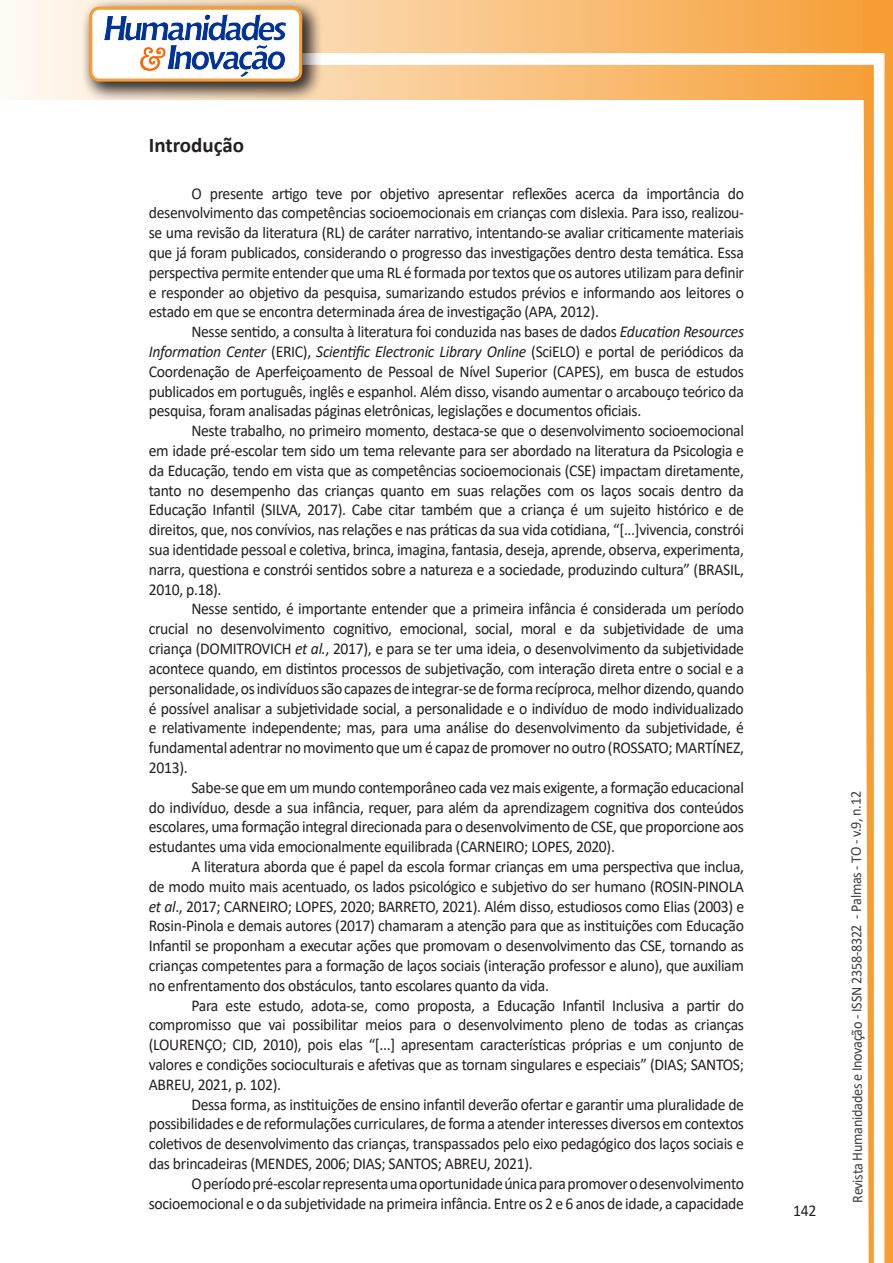
<style>
.page{position:relative;width:893px;height:1263px;background:#fff}
.page>*{position:absolute;margin:0;border:0;box-sizing:border-box;transform-origin:0 0}
.Titulo_2{font:700 21px "Calibri";color:#231f20}
.texto{font:16.5px/19.8px "Calibri";letter-spacing:-.02em;color:#231f20;text-align:justify;scale:.95 1}
.t1{font:15px "Calibri";letter-spacing:-.025em;color:#3e3e3f;scale:.95 1}
.s1{font-style:italic}
</style>
<div class="page">
<svg style="left:5px;top:0;width:858px;height:100px;background:#f9c484"></svg>
<div style="left:302px;top:53px;width:582px;height:12px;background:#fff;border:2px solid #fff"></div>
<svg style="left:863px;top:0;width:30px;height:1263px"></svg>
<div style="left:81px;top:0;width:241px;height:102px;background:#231f20;opacity:.75"></div>
<div style="left:91px;top:8px;width:210px;height:72px;background:#fff;border-radius:9px"></div>
<img style="left:104px;top:14px;width:181px;height:62px">
<div style="left:89px;top:7px;width:213px;height:75px;border:3px solid #f69e34;border-radius:9px"></div>
<p class="Titulo_2" style="left:149px;top:130px;width:97px">Introdução</p>
<p class="texto" style="left:149px;top:183px;width:628px;text-indent:43px">O presente artigo teve por objetivo apresentar reflexões acerca da importância do desenvolvimento das competências socioemocionais em crianças com dislexia. Para isso, realizou&shy;se uma revisão da literatura (RL) de caráter narrativo, intentando-se avaliar criticamente materiais que já foram publicados, considerando o progresso das investigações dentro desta temática. Essa perspectiva permite entender que uma RL é formada por textos que os autores utilizam para definir e responder ao objetivo da pesquisa, sumarizando estudos prévios e informando aos leitores o estado em que se encontra determinada área de investigação (APA, 2012).</p>
<p class="texto" style="left:149px;top:321px;width:628px;text-indent:43px">Nesse sentido, a consulta à literatura foi conduzida nas bases de dados <span class="s1">Education Resources Information Center</span> (ERIC), <span class="s1">Scientific Electronic Library Online</span> (SciELO) e portal de periódicos da Coordenação de Aperfeiçoamento de Pessoal de Nível Superior (CAPES), em busca de estudos publicados em português, inglês e espanhol. Além disso, visando aumentar o arcabouço teórico da pesquisa, foram analisadas páginas eletrônicas, legislações e documentos oficiais.</p>
<p class="texto" style="left:149px;top:420px;width:628px;text-indent:43px">Neste trabalho, no primeiro momento, destaca-se que o desenvolvimento socioemocional em idade pré-escolar tem sido um tema relevante para ser abordado na literatura da Psicologia e da Educação, tendo em vista que as competências socioemocionais (CSE) impactam diretamente, tanto no desempenho das crianças quanto em suas relações com os laços socais dentro da Educação Infantil (SILVA, 2017). Cabe citar também que a criança é um sujeito histórico e de direitos, que, nos convívios, nas relações e nas práticas da sua vida cotidiana, “[...]vivencia, constrói sua identidade pessoal e coletiva, brinca, imagina, fantasia, deseja, aprende, observa, experimenta, narra, questiona e constrói sentidos sobre a natureza e a sociedade, produzindo cultura” (BRASIL, 2010, p.18).</p>
<p class="texto" style="left:149px;top:599px;width:628px;text-indent:43px">Nesse sentido, é importante entender que a primeira infância é considerada um período crucial no desenvolvimento cognitivo, emocional, social, moral e da subjetividade de uma criança (DOMITROVICH <span class="s1">et al.</span>, 2017), e para se ter uma ideia, o desenvolvimento da subjetividade acontece quando, em distintos processos de subjetivação, com interação direta entre o social e a personalidade, os indivíduos são capazes de integrar-se de forma recíproca, melhor dizendo, quando é possível analisar a subjetividade social, a personalidade e o indivíduo de modo individualizado e relativamente independente; mas, para uma análise do desenvolvimento da subjetividade, é fundamental adentrar no movimento que um é capaz de promover no outro (ROSSATO; MARTÍNEZ, 2013).</p>
<p class="texto" style="left:149px;top:777px;width:628px;text-indent:43px">Sabe-se que em um mundo contemporâneo cada vez mais exigente, a formação educacional do indivíduo, desde a sua infância, requer, para além da aprendizagem cognitiva dos conteúdos escolares, uma formação integral direcionada para o desenvolvimento de CSE, que proporcione aos estudantes uma vida emocionalmente equilibrada (CARNEIRO; LOPES, 2020).</p>
<p class="texto" style="left:149px;top:856px;width:628px;text-indent:43px">A literatura aborda que é papel da escola formar crianças em uma perspectiva que inclua, de modo muito mais acentuado, os lados psicológico e subjetivo do ser humano (ROSIN-PINOLA <span class="s1">et al</span>., 2017; CARNEIRO; LOPES, 2020; BARRETO, 2021). Além disso, estudiosos como Elias (2003) e Rosin-Pinola e demais autores (2017) chamaram a atenção para que as instituições com Educação Infantil se proponham a executar ações que promovam o desenvolvimento das CSE, tornando as crianças competentes para a formação de laços sociais (interação professor e aluno), que auxiliam no enfrentamento dos obstáculos, tanto escolares quanto da vida.</p>
<p class="texto" style="left:149px;top:995px;width:628px;text-indent:43px">Para este estudo, adota-se, como proposta, a Educação Infantil Inclusiva a partir do compromisso que vai possibilitar meios para o desenvolvimento pleno de todas as crianças (LOURENÇO; CID, 2010), pois elas “[...] apresentam características próprias e um conjunto de valores e condições socioculturais e afetivas que as tornam singulares e especiais” (DIAS; SANTOS; ABREU, 2021, p. 102).</p>
<p class="texto" style="left:149px;top:1094px;width:628px;text-indent:43px">Dessa forma, as instituições de ensino infantil deverão ofertar e garantir uma pluralidade de possibilidades e de reformulações curriculares, de forma a atender interesses diversos em contextos coletivos de desenvolvimento das crianças, transpassados pelo eixo pedagógico dos laços sociais e das brincadeiras (MENDES, 2006; DIAS; SANTOS; ABREU, 2021).</p>
<p class="texto" style="left:149px;top:1173px;width:628px;text-align:right">O período pré-escolar representa uma oportunidade única para promover o desenvolvimento socioemocional e o da subjetividade na primeira infância. Entre os 2 e 6 anos de idade, a capacidade</p>
<p class="texto" style="left:793px;top:1200px;width:26px">142</p>
<p class="t1" style="left:846px;top:1203px;width:435px;rotate:-90deg">Revista Humanidades e Inovação - ISSN 2358-8322 - Palmas - TO - v.9, n.12</p>
</div>
